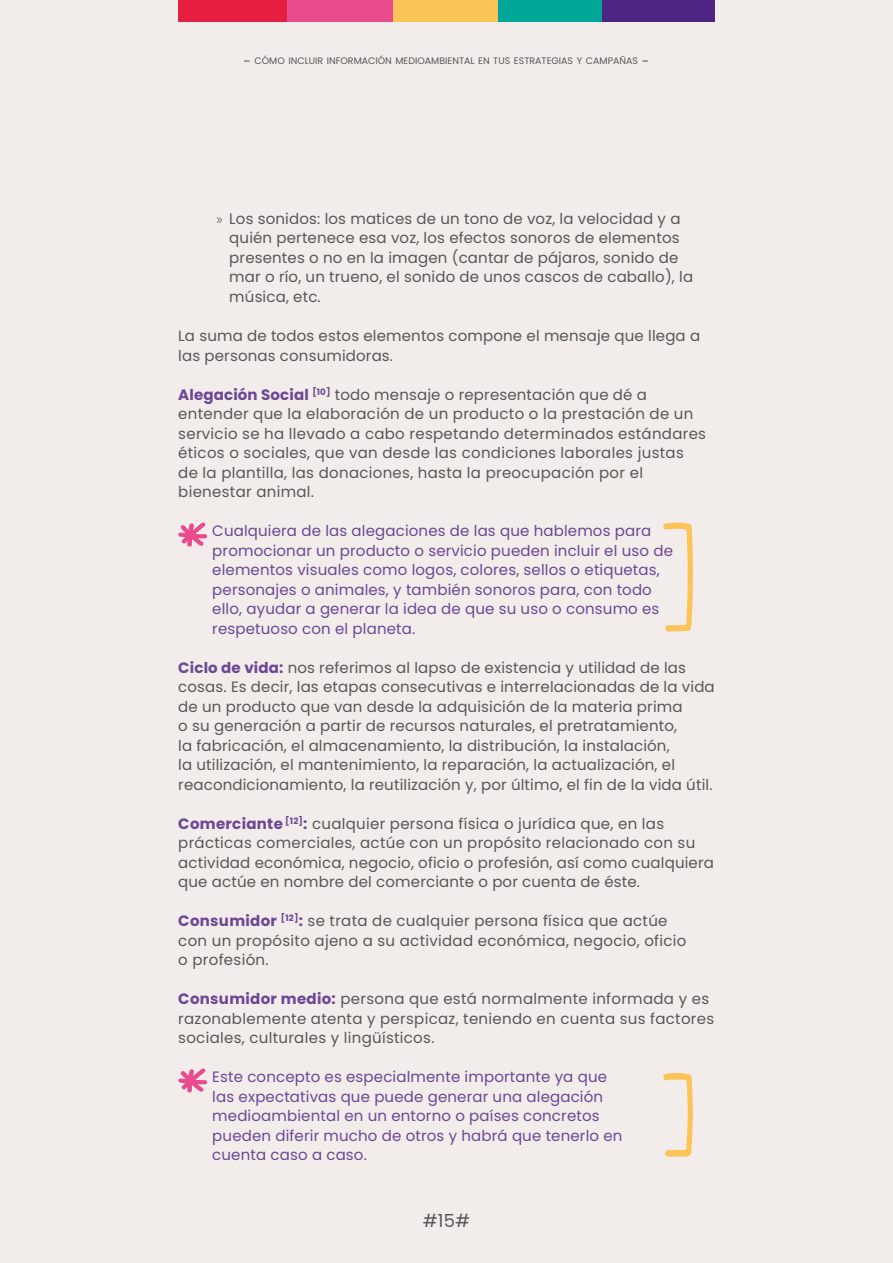
<style>
.page{position:relative;width:893px;height:1263px;background:#f2edea}
.page>*{position:absolute;margin:0;border:0;box-sizing:border-box;transform-origin:0 0}
.t1{font:18px "Poppins";color:#575756}
.t2{font:15px/19.5px "Poppins";letter-spacing:.01em;color:#575756}
.destacadoDEFINICIONE{font:15px/19.5px "Poppins";letter-spacing:.01em;color:#6c4796}
.t3{font:9.45px "Poppins";color:#575756}
.s1{font-size:13.5px}
.s2{font-family:"Myriad Pro";color:#706f6f}
.s3{font-weight:700;color:#6c4796}
</style>
<div class="page">
<div style="left:602px;top:0;width:113px;height:21px;background:#4e2583"></div>
<div style="left:497px;top:0;width:105px;height:21px;background:#00a799"></div>
<div style="left:392px;top:0;width:106px;height:21px;background:#fcc357"></div>
<div style="left:287px;top:0;width:105px;height:21px;background:#ea4b8c"></div>
<div style="left:178px;top:0;width:109px;height:21px;background:#e61e40"></div>
<svg style="left:663px;top:1072px;width:30px;height:85px"></svg>
<svg style="left:178px;top:1068px;width:30px;height:25px"></svg>
<svg style="left:178px;top:522px;width:30px;height:25px"></svg>
<svg style="left:663px;top:522px;width:30px;height:109px"></svg>
<p class="t3" style="left:243px;top:55px;width:407px"><span class="s1">-</span> CÓMO INCLUIR INFORMACIÓN MEDIOAMBIENTAL EN TUS ESTRATEGIAS Y CAMPAÑAS <span class="s1">-</span></p>
<p class="t2" style="left:229px;top:209px;width:465px;text-indent:-13px"><span class="s2">»</span> Los sonidos: los matices de un tono de voz, la velocidad y a quién pertenece esa voz, los efectos sonoros de elementos presentes o no en la imagen (cantar de pájaros, sonido de mar o río, un trueno, el sonido de unos cascos de caballo), la música, etc.</p>
<p class="t2" style="left:178px;top:326px;width:523px">La suma de todos estos elementos compone el mensaje que llega a las personas consumidoras.</p>
<p class="t2" style="left:178px;top:385px;width:529px"><span class="s3">Alegación Social</span> <sup>[10]</sup> todo mensaje o representación que dé a entender que la elaboración de un producto o la prestación de un servicio se ha llevado a cabo respetando determinados estándares éticos o sociales, que van desde las condiciones laborales justas de la plantilla, las donaciones, hasta la preocupación por el bienestar animal.</p>
<p class="destacadoDEFINICIONE" style="left:212px;top:521px;width:462px">Cualquiera de las alegaciones de las que hablemos para promocionar un producto o servicio pueden incluir el uso de elementos visuales como logos, colores, sellos o etiquetas, personajes o animales, y también sonoros para, con todo ello, ayudar a generar la idea de que su uso o consumo es respetuoso con el planeta.</p>
<p class="t2" style="left:178px;top:658px;width:538px"><span class="s3">Ciclo de vida:</span> nos referimos al lapso de existencia y utilidad de las cosas. Es decir, las etapas consecutivas e interrelacionadas de la vida de un producto que van desde la adquisición de la materia prima<br>o su generación a partir de recursos naturales, el pretratamiento,<br>la fabricación, el almacenamiento, la distribución, la instalación,<br>la utilización, el mantenimiento, la reparación, la actualización, el reacondicionamiento, la reutilización y, por último, el fin de la vida útil.</p>
<p class="t2" style="left:178px;top:814px;width:537px"><span class="s3">Comerciante</span> <sup>[12]</sup><span class="s3">:</span> cualquier persona física o jurídica que, en las prácticas comerciales, actúe con un propósito relacionado con su actividad económica, negocio, oficio o profesión, así como cualquiera que actúe en nombre del comerciante o por cuenta de éste.</p>
<p class="t2" style="left:178px;top:911px;width:510px"><span class="s3">Consumidor</span> <sup>[12]</sup><span class="s3">:</span> se trata de cualquier persona física que actúe con un propósito ajeno a su actividad económica, negocio, oficio o profesión.</p>
<p class="t2" style="left:178px;top:989px;width:537px"><span class="s3">Consumidor medio:</span> persona que está normalmente informada y es razonablemente atenta y perspicaz, teniendo en cuenta sus factores sociales, culturales y lingüísticos.</p>
<p class="destacadoDEFINICIONE" style="left:212px;top:1067px;width:412px">Este concepto es especialmente importante ya que las expectativas que puede generar una alegación medioambiental en un entorno o países concretos pueden diferir mucho de otros y habrá que tenerlo en cuenta caso a caso.</p>
<p class="t1" style="left:423px;top:1210px;width:49px">#15#</p>
</div>
